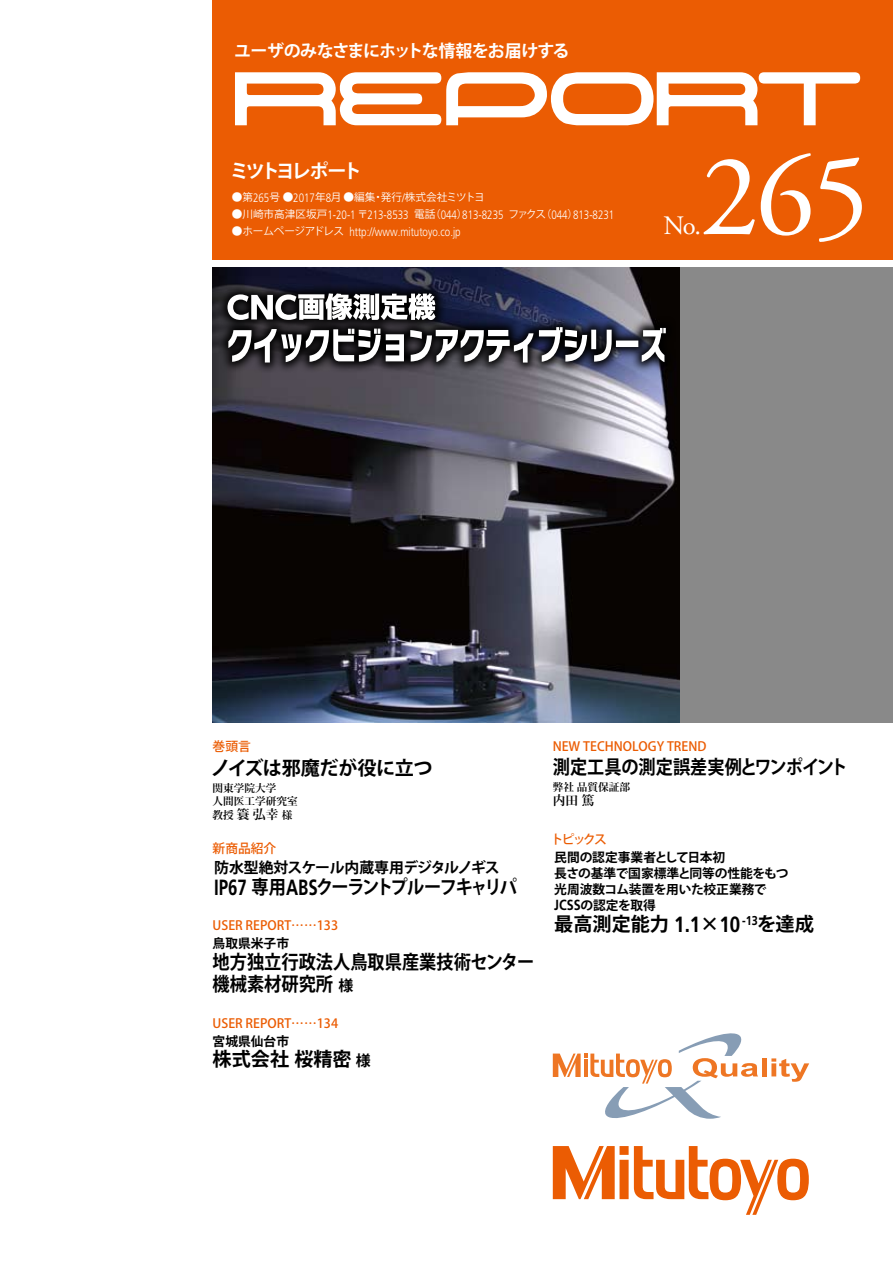
<style>
.page{position:relative;width:893px;height:1263px;background:#fff}
.page>*{position:absolute;margin:0;border:0;box-sizing:border-box;transform-origin:0 0}
.t1{font:117px "Adobe Garamond Pro";color:#fff}
.t2{font:26.55px "Adobe Garamond Pro";color:#fff}
.t3{font:700 19.2px/21.3px "Koz Go Std";color:#000;scale:.9 1}
.t4{font:700 19.2px "Koz Go Std";color:#000}
.t5{font:700 19.2px "Koz Go Std";letter-spacing:-.11em;color:#000;scale:.9 1}
.t6{font:700 19.2px "Koz Go Std";letter-spacing:-.02em;color:#000}
.t7{font:700 19.2px "Koz Go Std";letter-spacing:-.185em;color:#fff}
.t8{font:700 16.95px "Koz Go Pro";letter-spacing:-.045em;color:#fff}
.t9{font:700 14.85px "Koz Go Std";letter-spacing:-.04em;color:#000}
.t10{font:700 12.75px/15.9px "Koz Go Std";letter-spacing:-.005em;color:#000}
.t11{font:500 12.75px "Koz Go Std";color:#eb5c03}
.t12{font:700 12.75px "Koz Min Pro";color:#000}
.t13{font:300 12.15px "Mitutoyo Frutiger";color:#fff}
.t14{font:10.65px "Koz Go Std";color:#fff}
.t15{font:700 10.65px/12.8px "Koz Min Pro";color:#000}
.s1{font-family:"Mitutoyo Frutiger";font-weight:300;font-size:12.15px}
.s2{font-family:"Koz Go Std";font-weight:400;font-size:10.65px}
.s3{font-size:12.75px}
.s4{font-family:"Mitutoyo Frutiger";font-size:22.05px}
.s5{font-size:14.85px}
.s6{font-family:"Mitutoyo Frutiger";font-size:14.7px}
</style>
<div class="page">
<div style="left:213px;top:0;width:680px;height:259px;background:#eb5c03"></div>
<svg style="left:553px;top:1146px;width:256px;height:69px"></svg>
<svg style="left:235px;top:72px;width:625px;height:53px"></svg>
<img style="left:213px;top:268px;width:467px;height:455px">
<div style="left:680px;top:268px;width:213px;height:455px;background:#898989"></div>
<hr style="left:762px;top:1058px;width:4px;height:18px;background:#ee7624">
<svg style="left:771px;top:1058px;width:38px;height:24px"></svg>
<svg style="left:553px;top:1033px;width:205px;height:86px"></svg>
<svg style="left:215px;top:314px;width:461px;height:59px;background:#3f4152"></svg>
<svg style="left:228px;top:327px;width:438px;height:36px"></svg>
<svg style="left:214px;top:280px;width:231px;height:50px;background:#1b1b27"></svg>
<svg style="left:227px;top:293px;width:208px;height:27px"></svg>
<h3 class="t8" style="left:234px;top:40px;width:337px">ユーザのみなさまにホットな情報をお届けする</h3>
<h3 class="t7" style="left:230px;top:158px;width:134px">ミツトヨレポート</h3>
<p class="t14" style="left:232px;top:191px;width:254px">●第<span class="s1">265</span>号 ●<span class="s1">2017</span>年<span class="s1">8</span>月 ●編集・発行<span class="s1">/</span>株式会社ミツトヨ</p>
<p class="t13" style="left:232px;top:207px;width:384px"><span class="s2">●川崎市高津区坂戸</span>1-20-1 <span class="s2">〒</span>213-8533 <span class="s2">電話（</span>044<span class="s2">）</span>813-8235 <span class="s2">ファクス（</span>044<span class="s2">）</span>813-8231</p>
<p class="t13" style="left:232px;top:224px;width:230px"><span class="s2">●ホームページアドレス</span> http://www.mitutoyo.co.jp</p>
<h1 class="t1" style="left:700px;top:127px;width:171px">265</h1>
<h2 class="t2" style="left:663px;top:210px;width:39px">No.</h2>
<p class="t11" style="left:213px;top:738px;width:40px">巻頭言</p>
<h3 class="t6" style="left:211px;top:755px;width:223px">ノイズは邪魔だが役に立つ</h3>
<p class="t15" style="left:213px;top:781px;width:97px">関東学院大学<br>人間医工学研究室　</p>
<p class="t15" style="left:213px;top:808px;width:81px">教授 <span class="s3">簑 弘幸</span> 様</p>
<p class="t11" style="left:213px;top:840px;width:65px">新商品紹介</p>
<p class="t9" style="left:214px;top:858px;width:287px">防水型絶対スケール内蔵専用デジタルノギス</p>
<h3 class="t5" style="left:214px;top:874px;width:338px"><span class="s4">IP67</span> 専用<span class="s4">ABS</span>クーラントプルーフキャリパ</h3>
<p class="t11" style="left:213px;top:917px;width:127px">USER REPORT……133</p>
<p class="t10" style="left:213px;top:936px;width:78px">鳥取県米子市</p>
<h3 class="t3" style="left:213px;top:953px;width:359px">地方独立行政法人鳥取県産業技術センター機械素材研究所<span class="s5">様</span></h3>
<p class="t11" style="left:213px;top:1015px;width:127px">USER REPORT……134</p>
<p class="t10" style="left:213px;top:1035px;width:78px">宮城県仙台市</p>
<h3 class="t4" style="left:213px;top:1047px;width:160px">株式会社桜精密<span class="s5">様</span></h3>
<p class="t11" style="left:553px;top:738px;width:155px">NEW TECHNOLOGY TREND</p>
<h3 class="t3" style="left:553px;top:757px;width:329px">測定工具の測定誤差実例とワンポイント</h3>
<p class="t15" style="left:553px;top:780px;width:79px">弊社 品質保証部</p>
<p class="t12" style="left:553px;top:791px;width:43px">内田 篤</p>
<p class="t11" style="left:551px;top:831px;width:57px">トピックス</p>
<p class="t10" style="left:554px;top:850px;width:236px">民間の認定事業者として日本初<br>長さの基準で国家標準と同等の性能をもつ光周波数コム装置を用いた校正業務で<br><span class="s6">JCSS</span>の認定を取得</p>
<h3 class="t4" style="left:554px;top:912px;width:261px">最高測定能力 <span class="s4">1.1</span>×<span class="s4">10</span><sup>-13</sup>を達成</h3>
</div>
